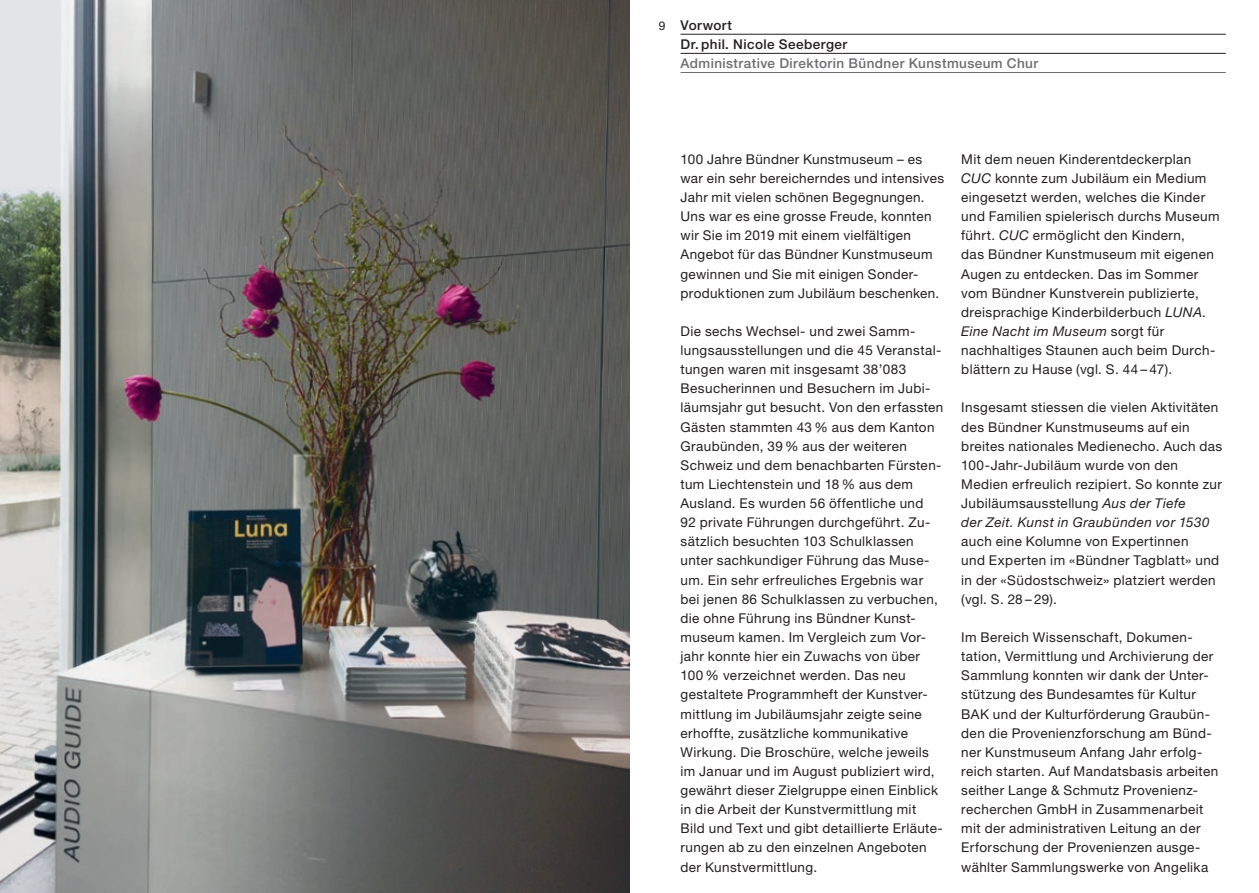
<style>
.page{position:relative;width:1259px;height:893px;background:#fff}
.page>*{position:absolute;margin:0;border:0;box-sizing:border-box;transform-origin:0 0}
.t1{font:13.5px/19.2px "Helvetica Neue LT Std";letter-spacing:.03em;color:#231f20}
.t2{font:500 13.5px "Helvetica Neue LT Std";letter-spacing:.03em;color:#6c6d70}
.t3{font:500 13.5px/19.2px "Helvetica Neue LT Std";letter-spacing:.03em;color:#231f20}
.t4{font:12px "Helvetica Neue LT Std";color:#231f20}
.s1{font-style:italic}
</style>
<div class="page">
<hr style="left:680px;top:34px;width:545px;height:1px;background:#231f20">
<hr style="left:680px;top:53px;width:545px;height:1px;background:#231f20">
<hr style="left:680px;top:72px;width:545px;height:1px;background:#6c6d70">
<img style="left:0;top:0;width:629px;height:893px">
<p class="t4" style="left:659px;top:18px;width:8px">9</p>
<p class="t3" style="left:680px;top:15px;width:168px">Vorwort<br>Dr. phil. Nicole Seeberger</p>
<p class="t2" style="left:680px;top:55px;width:359px">Administrative Direktorin Bündner Kunstmuseum Chur</p>
<p class="t1" style="left:680px;top:149px;width:265px">100 Jahre Bündner Kunstmuseum – es war ein sehr bereicherndes und intensives Jahr mit vielen schönen Begegnungen.<br>Uns war es eine grosse Freude, konnten wir Sie im 2019 mit einem vielfältigen Angebot für das Bündner Kunstmuseum gewinnen und Sie mit einigen Sonder&shy;produktionen zum Jubiläum beschenken.</p>
<p class="t1" style="left:680px;top:321px;width:264px">Die sechs Wechsel- und zwei Samm&shy;lungsausstellungen und die 45 Veranstal&shy;tungen waren mit insgesamt 38’083<br>Besucherinnen und Besuchern im Jubi&shy;läumsjahr gut besucht. Von den erfassten Gästen stammten 43% aus dem Kanton Graubünden, 39% aus der weiteren Schweiz und dem benachbarten Fürsten&shy;tum Liechtenstein und 18% aus dem Ausland. Es wurden 56 öffentliche und<br>92 private Führungen durchgeführt. Zu&shy;sätzlich besuchten 103 Schulklassen unter sachkundiger Führung das Muse&shy;um. Ein sehr erfreuliches Ergebnis war bei jenen 86 Schulklassen zu verbuchen, die ohne Führung ins Bündner Kunst&shy;museum kamen. Im Vergleich zum Vor&shy;jahr konnte hier ein Zuwachs von über 100% verzeichnet werden. Das neu gestaltete Programmheft der Kunstver&shy;mittlung im Jubiläumsjahr zeigte seine erhoffte, zusätzliche kommunikative Wirkung. Die Broschüre, welche jeweils im Januar und im August publiziert wird, gewährt dieser Zielgruppe einen Einblick in die Arbeit der Kunstvermittlung mit Bild und Text und gibt detaillierte Erläute&shy;rungen ab zu den einzelnen Angeboten der Kunstvermittlung.</p>
<p class="t1" style="left:961px;top:149px;width:260px">Mit dem neuen Kinderentdeckerplan <span class="s1">CUC</span> konnte zum Jubiläum ein Medium eingesetzt werden, welches die Kinder und Familien spielerisch durchs Museum führt. <span class="s1">CUC</span> ermöglicht den Kindern,<br>das Bündner Kunstmuseum mit eigenen Augen zu entdecken. Das im Sommer vom Bündner Kunstverein publizierte, dreisprachige Kinderbilderbuch <span class="s1">LUNA.<br>Eine Nacht im Museum</span> sorgt für nachhaltiges Staunen auch beim Durch&shy;blättern zu Hause (vgl. S. 44 – 47).</p>
<p class="t1" style="left:961px;top:398px;width:263px">Insgesamt stiessen die vielen Aktivitäten des Bündner Kunstmuseums auf ein breites nationales Medienecho. Auch das 100-Jahr-Jubiläum wurde von den Medien erfreulich rezipiert. So konnte zur Jubiläumsausstellung <span class="s1">Aus der Tiefe<br>der Zeit. Kunst in Graubünden vor 1530</span></p>
<p class="t1" style="left:961px;top:532px;width:259px">auch eine Kolumne von Expertinnen<br>und Experten im «Bündner Tagblatt» und in der «Südostschweiz» platziert werden (vgl. S. 28 – 29).</p>
<p class="t1" style="left:961px;top:627px;width:258px">Im Bereich Wissenschaft, Dokumen&shy;tation, Vermittlung und Archivierung der Sammlung konnten wir dank der Unter&shy;stützung des Bundesamtes für Kultur BAK und der Kulturförderung Graubün&shy;den die Provenienzforschung am Bünd&shy;ner Kunstmuseum Anfang Jahr erfolg&shy;reich starten. Auf Mandatsbasis arbeiten seither Lange &amp; Schmutz Provenienz&shy;recherchen GmbH in Zusammenarbeit mit der administrativen Leitung an der Erforschung der Provenienzen ausge&shy;wählter Sammlungswerke von Angelika</p>
</div>
